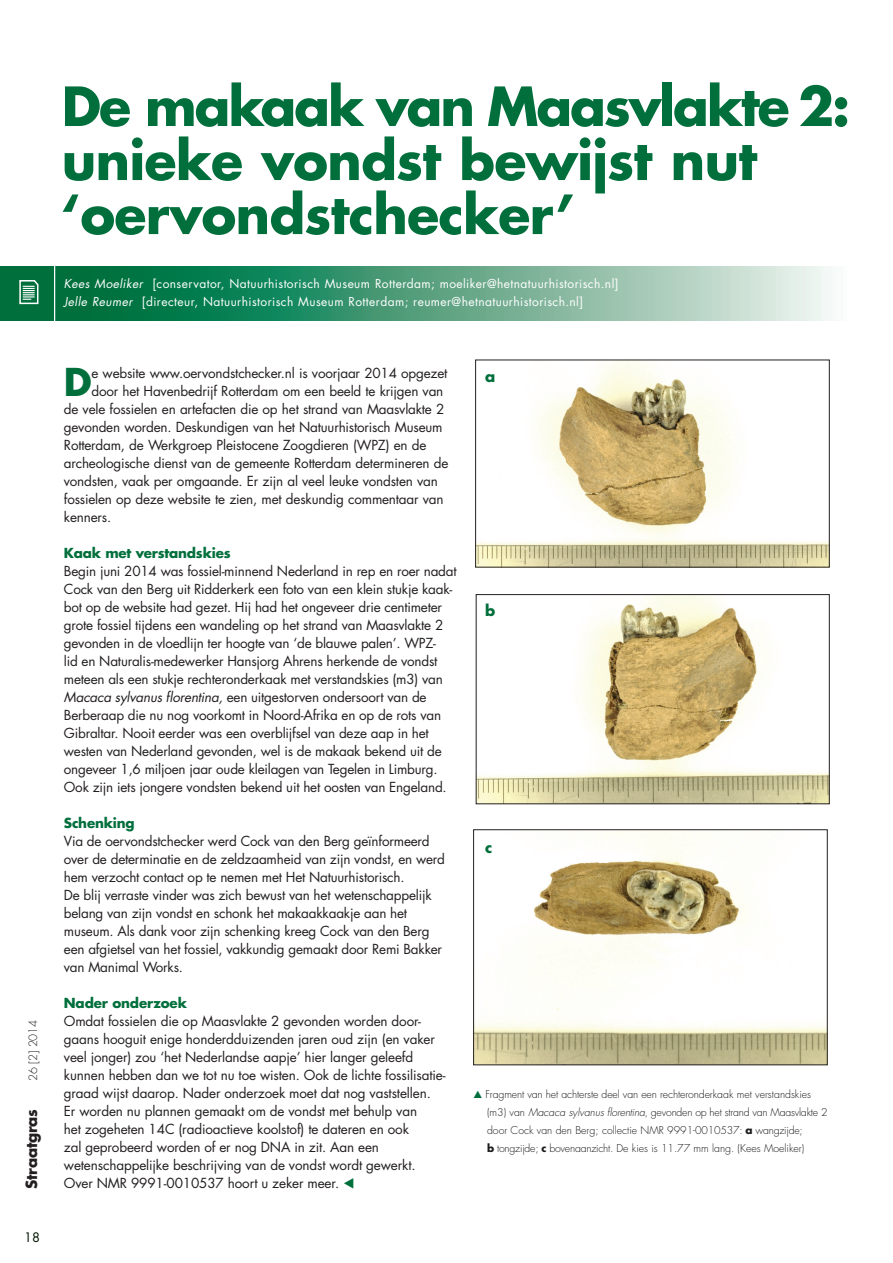
<style>
.page{position:relative;width:893px;height:1263px;background:#fff}
.page>*{position:absolute;margin:0;border:0;box-sizing:border-box;transform-origin:0 0}
.t1{font:700 52.5px/54px "Futura Std";letter-spacing:-.015em;color:#006f3c}
.t2{font:700 37.35px "Futura Std";color:#006f3c}
.t3{font:700 15px "Futura Std";letter-spacing:-.02em;color:#231f20}
.t4{font:700 15px "Futura Std";color:#006f3c}
.t5{font:13.5px/18px "Futura Std";letter-spacing:-.015em;color:#231f20}
.t6{font:700 13.5px "Futura Std";letter-spacing:-.015em;color:#006f3c}
.t7{font:12.75px "Futura Std";color:#011400}
.t8{font:12px/18px "Futura Std";letter-spacing:.035em;color:#fff}
.t9{font:300 11.25px "Futura Std";letter-spacing:-.02em;color:#231f20}
.t10{font:300 10.5px/18px "Futura Std";letter-spacing:-.01em;color:#1a1a1c}
.s1{font-style:italic}
.s2{font-weight:700}
</style>
<div class="page">
<svg style="left:0;top:267px;width:833px;height:54px;background:#5ba484"></svg>
<svg style="left:19px;top:279px;width:20px;height:26px"></svg>
<hr style="left:54px;top:264px;width:1px;height:62px;background:#fff">
<img style="left:477px;top:362px;width:350px;height:203px">
<img style="left:478px;top:596px;width:349px;height:206px">
<div style="left:476px;top:594px;width:353px;height:210px;border:1px solid #231f20"></div>
<img style="left:475px;top:831px;width:350px;height:232px">
<div style="left:473px;top:829px;width:354px;height:236px;border:1px solid #231f20"></div>
<h1 class="t1" style="left:62px;top:79px;width:790px">De makaak van Maasvlakte 2: unieke vondst bewijst nut ‘oervondstchecker’</h1>
<p class="t8" style="left:64px;top:275px;width:556px"><span class="s1">Kees Moeliker</span> [conservator, Natuurhistorisch Museum Rotterdam; moeliker@hetnatuurhistorisch.nl]<br><span class="s1">Jelle Reumer</span> [directeur, Natuurhistorisch Museum Rotterdam; reumer@hetnatuurhistorisch.nl]</p>
<p class="t9" style="left:26px;top:1080px;width:62px;rotate:-90deg">26 [2] 2014</p>
<p class="t3" style="left:21px;top:1188px;width:81px;rotate:-90deg">Straatgras</p>
<p class="t7" style="left:24px;top:1229px;width:18px">18</p>
<h2 class="t2" style="left:64px;top:357px;width:30px">D</h2>
<p class="t5" style="left:91px;top:364px;width:357px">e website www.oervondstchecker.nl is voorjaar 2014 opgezet</p>
<p class="t5" style="left:91px;top:382px;width:353px">door het Havenbedrijf Rotterdam om een beeld te krijgen van</p>
<p class="t5" style="left:64px;top:400px;width:382px">de vele fossielen en artefacten die op het strand van Maasvlakte 2</p>
<p class="t5" style="left:64px;top:418px;width:380px">gevonden worden. Deskundigen van het Natuurhistorisch Museum</p>
<p class="t5" style="left:64px;top:436px;width:364px">Rotterdam, de Werkgroep Pleistocene Zoogdieren (WPZ) en de</p>
<p class="t5" style="left:64px;top:454px;width:386px">archeologische dienst van de gemeente Rotterdam determineren de</p>
<p class="t5" style="left:64px;top:472px;width:375px">vondsten, vaak per omgaande. Er zijn al veel leuke vondsten van</p>
<p class="t5" style="left:64px;top:490px;width:381px">fossielen op deze website te zien, met deskundig commentaar van</p>
<p class="t5" style="left:64px;top:508px;width:49px">kenners.</p>
<p class="t6" style="left:64px;top:544px;width:168px">Kaak met verstandskies</p>
<p class="t5" style="left:64px;top:562px;width:394px">Begin juni 2014 was fossiel-minnend Nederland in rep en roer nadat Cock van den Berg uit Ridderkerk een foto van een klein stukje kaak&shy;bot op de website had gezet. Hij had het ongeveer drie centimeter grote fossiel tijdens een wandeling op het strand van Maasvlakte 2 gevonden in de vloedlijn ter hoogte van ‘de blauwe palen’. WPZ-<br>lid en Naturalis-medewerker Hansjorg Ahrens herkende de vondst meteen als een stukje rechteronderkaak met verstandskies (m3) van <span class="s1">Macaca sylvanus florentina,</span> een uitgestorven ondersoort van de Berberaap die nu nog voorkomt in Noord-Afrika en op de rots van Gibraltar. Nooit eerder was een overblijfsel van deze aap in het westen van Nederland gevonden, wel is de makaak bekend uit de ongeveer 1,6 miljoen jaar oude kleilagen van Tegelen in Limburg.<br>Ook zijn iets jongere vondsten bekend uit het oosten van Engeland.</p>
<p class="t6" style="left:64px;top:814px;width:72px">Schenking</p>
<p class="t5" style="left:64px;top:832px;width:383px">Via de oervondstchecker werd Cock van den Berg geïnformeerd over de determinatie en de zeldzaamheid van zijn vondst, en werd hem verzocht contact op te nemen met Het Natuurhistorisch.<br>De blij verraste vinder was zich bewust van het wetenschappelijk belang van zijn vondst en schonk het makaakkaakje aan het museum. Als dank voor zijn schenking kreeg Cock van den Berg een afgietsel van het fossiel, vakkundig gemaakt door Remi Bakker van Manimal Works.</p>
<p class="t6" style="left:64px;top:994px;width:125px">Nader onderzoek</p>
<p class="t5" style="left:64px;top:1012px;width:383px">Omdat fossielen die op Maasvlakte 2 gevonden worden door&shy;gaans hooguit enige honderdduizenden jaren oud zijn (en vaker veel jonger) zou ‘het Nederlandse aapje’ hier langer geleefd kunnen hebben dan we tot nu toe wisten. Ook de lichte fossilisatie&shy;graad wijst daarop. Nader onderzoek moet dat nog vaststellen.<br>Er worden nu plannen gemaakt om de vondst met behulp van<br>het zogeheten 14C (radioactieve koolstof) te dateren en ook<br>zal geprobeerd worden of er nog DNA in zit. Aan een wetenschappelijke beschrijving van de vondst wordt gewerkt.<br>Over NMR 9991-0010537 hoort u zeker meer.</p>
<p class="t4" style="left:485px;top:367px;width:12px">a</p>
<p class="t4" style="left:485px;top:600px;width:12px">b</p>
<p class="t4" style="left:485px;top:837px;width:9px">c</p>
<p class="t10" style="left:485px;top:1085px;width:344px">Fragment van het achterste deel van een rechteronder kaak met verstandskies (m3) van <span class="s1">Macaca sylvanus florentina</span>, gevonden op het strand van Maasvlakte 2 door Cock van den Berg; collectie NMR 9991-0010537: <span class="s2">a</span> wangzijde;<br><span class="s2">b</span> tongzijde; <span class="s2">c</span> bovenaanzicht. De kies is 11.77 mm lang. (Kees Moeliker)</p>
</div>
